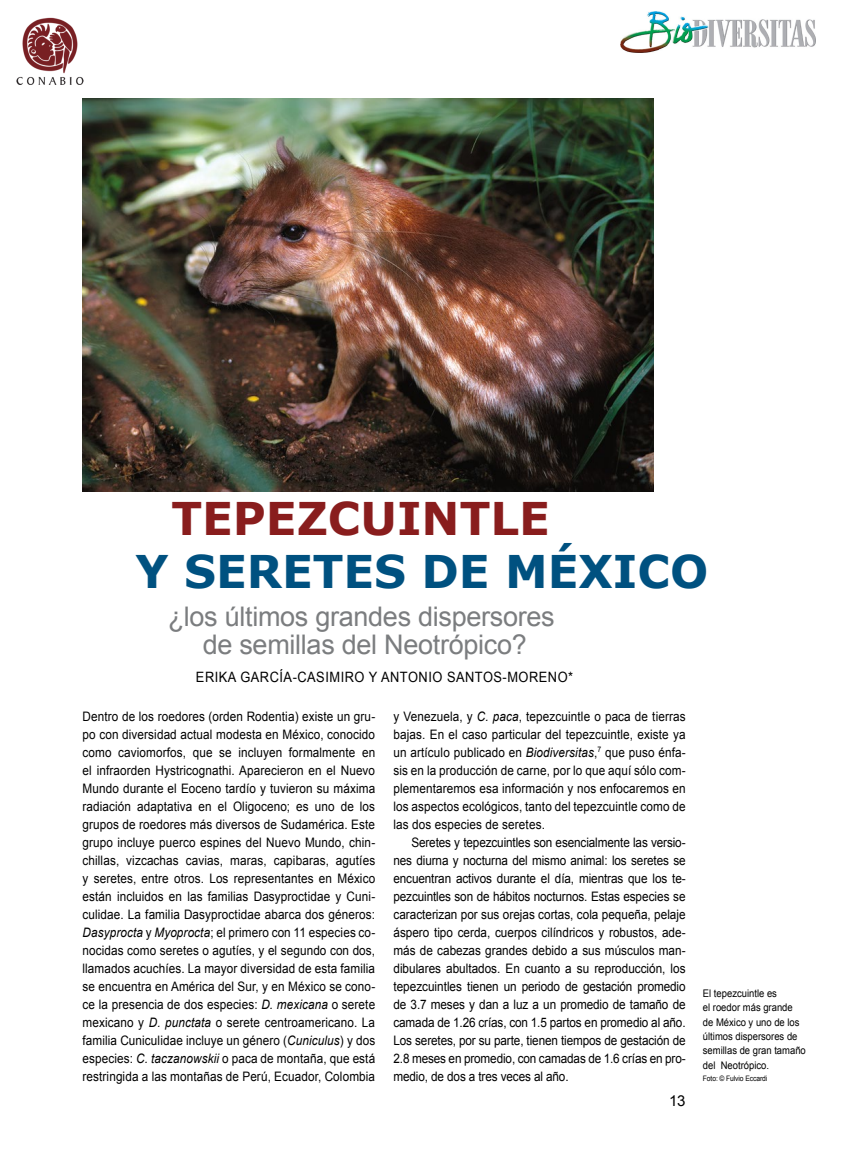
<style>
.page{position:relative;width:851px;height:1149px;background:#fff}
.page>*{position:absolute;margin:0;border:0;box-sizing:border-box;transform-origin:0 0}
.Título_1{font:700 45px "Verdana";color:#005180}
.Título_1-2{font:700 45px "Verdana";color:#891d1d}
.Título_2{font:27px "Arial";letter-spacing:-.01em;color:#7b7d7f}
.t1{font:15px "Arial";color:#000}
.Crédito{font:14.25px "Arial";letter-spacing:.04em;color:#000;scale:.9 1}
.t2{font:13.05px/18px "Arial";letter-spacing:.01em;color:#000;text-align:justify;scale:.9 1}
.t3{font:10.5px/14.2px "Arial";color:#000;scale:.9 1}
.t4{font:7.5px "Arial";letter-spacing:-.015em;color:#000;scale:.9 1}
.s1{font-style:italic}
</style>
<div class="page">
<img style="left:83px;top:99px;width:570px;height:392px">
<img style="left:620px;top:11px;width:195px;height:42px">
<img style="left:16px;top:17px;width:68px;height:68px">
<p class="Título_1-2" style="left:171px;top:489px;width:380px">TEPEZCUINTLE</p>
<p class="Título_1" style="left:135px;top:542px;width:574px">Y SERETES DE MÉXICO</p>
<p class="Título_2" style="left:168px;top:598px;width:388px">¿los últimos grandes dispersores</p>
<p class="Título_2" style="left:203px;top:626px;width:325px">de semillas del Neotrópico?</p>
<p class="Crédito" style="left:196px;top:667px;width:420px">ERIKA GARCÍA-CASIMIRO Y ANTONIO SANTOS-MORENO*</p>
<p class="t2" style="left:82px;top:707px;width:327px">Dentro de los roedores (orden Rodentia) existe un gru&shy;po con diversidad actual modesta en México, conocido como caviomorfos, que se incluyen formalmente en el infraorden Hystricognathi. Aparecieron en el Nuevo Mundo durante el Eoceno tardío y tuvieron su máxima radiación adaptativa en el Oligoceno; es uno de los grupos de roedores más diversos de Sudamérica. Este grupo incluye puerco espines del Nuevo Mundo, chin&shy;chillas, vizcachas cavias, maras, capibaras, agutíes y seretes, entre otros. Los representantes en México están incluidos en las familias Dasyproctidae y Cuni&shy;culidae. La familia Dasyproctidae abarca dos géneros:<br><span class="s1">Dasyprocta</span> y <span class="s1">Myoprocta</span>; el primero con 11 especies co&shy;nocidas como seretes o agutíes, y el segundo con dos, llamados acuchíes. La mayor diversidad de esta familia se encuentra en América del Sur, y en México se cono&shy;ce la presencia de dos especies: <span class="s1">D. mexicana</span> o serete mexicano y <span class="s1">D. punctata</span> o serete centroamericano. La familia Cuniculidae incluye un género (<span class="s1">Cuniculus</span>) y dos especies: <span class="s1">C. taczanowskii</span> o paca de montaña, que está restringida a las montañas de Perú, Ecuador, Colombia</p>
<p class="t2" style="left:393px;top:707px;width:326px">y Venezuela, y <span class="s1">C. paca</span>, tepezcuintle o paca de tierras bajas. En el caso particular del tepezcuintle, existe ya un artículo publicado en <span class="s1">Biodiversitas</span>,<sup>7</sup> que puso énfa&shy;sis en la producción de carne, por lo que aquí sólo com&shy;plementaremos esa información y nos enfocaremos en los aspectos ecológicos, tanto del tepezcuintle como de las dos especies de seretes.</p>
<p class="t2" style="left:393px;top:833px;width:326px;text-indent:18px">Seretes y tepezcuintles son esencialmente las versio&shy;nes diurna y nocturna del mismo animal: los seretes se encuentran activos durante el día, mientras que los te&shy;pezcuintles son de hábitos nocturnos. Estas especies se caracterizan por sus orejas cortas, cola pequeña, pelaje áspero tipo cerda, cuerpos cilíndricos y robustos, ade&shy;más de cabezas grandes debido a sus músculos man&shy;dibulares abultados. En cuanto a su reproducción, los tepezcuintles tienen un periodo de gestación promedio de 3.7 meses y dan a luz a un promedio de tamaño de camada de 1.26 crías, con 1.5 partos en promedio al año.<br>Los seretes, por su parte, tienen tiempos de gestación de 2.8 meses en promedio, con camadas de 1.6 crías en pro&shy;medio, de dos a tres veces al año.</p>
<p class="t1" style="left:669px;top:1090px;width:18px">13</p>
<p class="t3" style="left:702px;top:986px;width:116px">El tepezcuintle es<br>el roedor más grande de México y uno de los últimos dispersores de semillas de gran tamaño del Neotrópico.</p>
<p class="t4" style="left:702px;top:1073px;width:73px">Foto: © Fulvio Eccardi</p>
</div>
